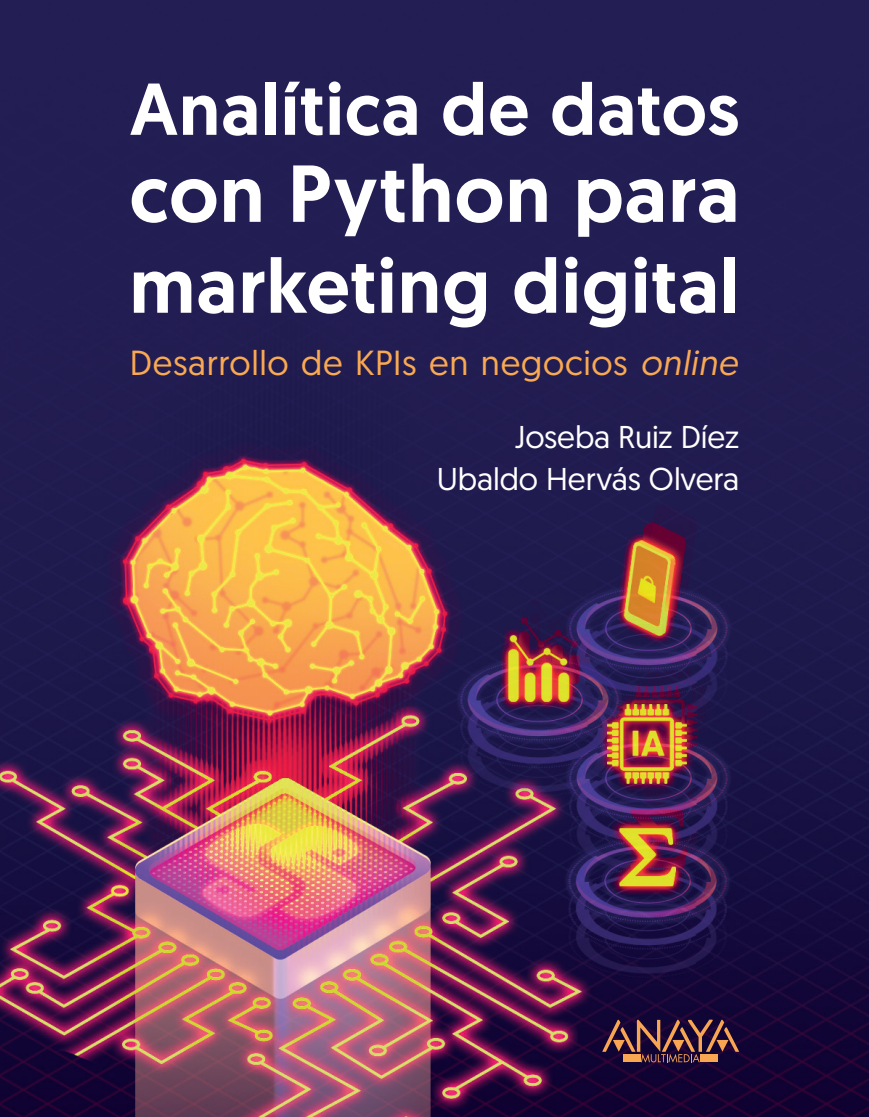
<style>
.page{position:relative;width:869px;height:1117px;background:#fff}
.page>*{position:absolute;margin:0;border:0;box-sizing:border-box;transform-origin:0 0}
.t1{font:500 79.98px "Geomanist";letter-spacing:.015em;color:#fff}
.t2{font:500 76.83px "Geomanist";letter-spacing:.02em;color:#fff}
.t3{font:500 73.15px "Geomanist";letter-spacing:.015em;color:#fff}
.t4{font:34.82px "Geomanist";letter-spacing:.02em;color:#f9a952}
.t5{font:31.5px/42px "Geomanist";letter-spacing:-.005em;color:#fff;text-align:right}
.s1{font-size:80.5px}
.s2{font-style:italic}
</style>
<div class="page">
<img style="left:0;top:0;width:868px;height:1116px">
<svg style="left:602px;top:1018px;width:136px;height:44px"></svg>
<div style="left:699px;top:1054px;width:17px;height:7px;background:#f9a652"></div>
<div style="left:623px;top:1054px;width:17px;height:7px;background:#f9a652"></div>
<h3 class="t3" style="left:130px;top:61px;width:610px">Analítica de datos</h3>
<h1 class="t1" style="left:130px;top:141px;width:610px">con <span class="s1">Python</span> para</h1>
<h2 class="t2" style="left:130px;top:235px;width:611px">marketing digital</h2>
<p class="t4" style="left:130px;top:339px;width:609px">Desarrollo de KPIs en negocios <span class="s2">online</span></p>
<p class="t5" style="left:436px;top:415px;width:304px">Joseba Ruiz Díez<br>Ubaldo Hervás Olvera</p>
</div>
